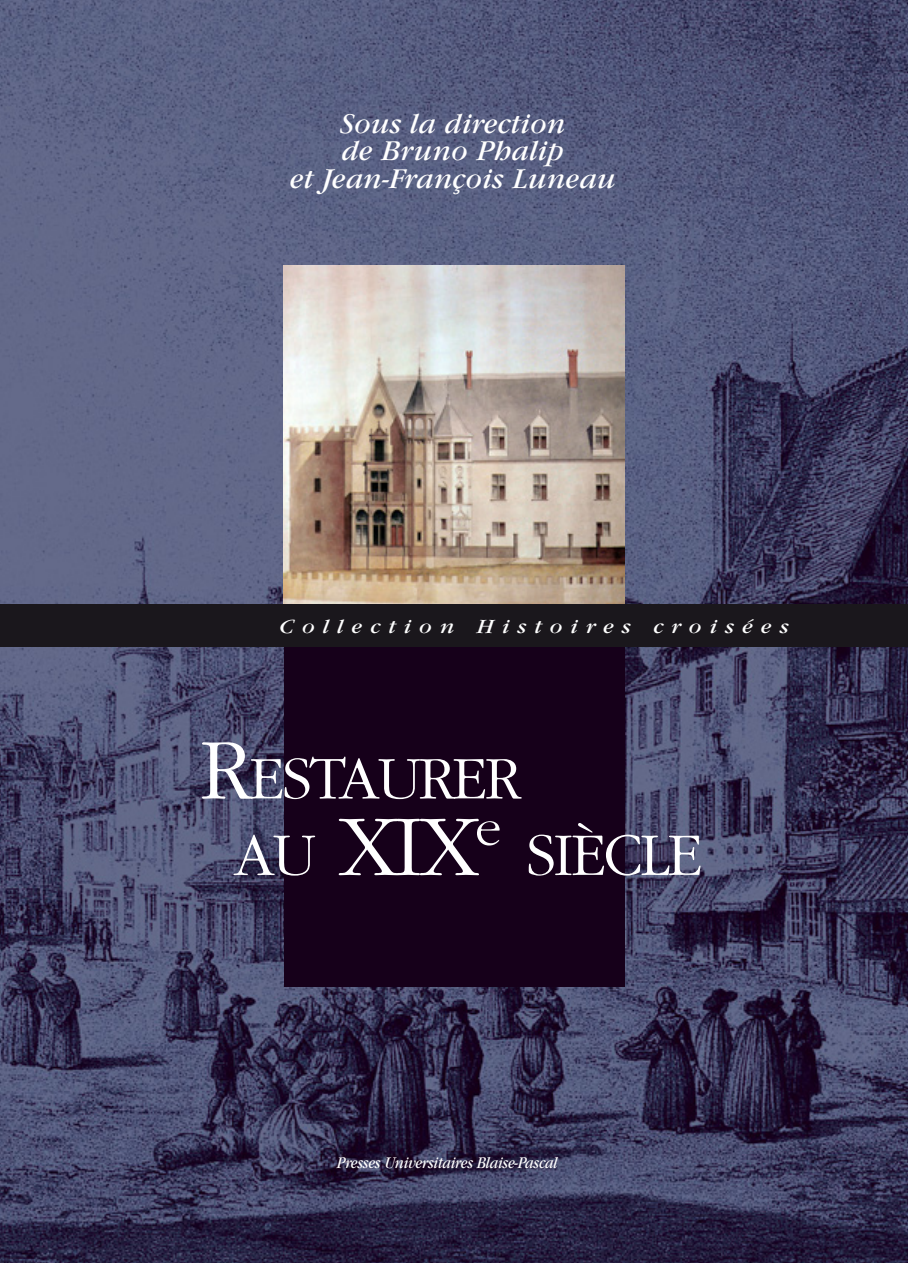
<style>
.page{position:relative;width:908px;height:1263px;background:#fff}
.page>*{position:absolute;margin:0;border:0;box-sizing:border-box;transform-origin:0 0}
.CHEC_-_Titre_niv__2{font:300 90px "Garamond";color:#fff}
.CHEC_-_Titre_niv__2-2{font:300 63px "Garamond";letter-spacing:-.045em;color:#fff}
.CHEC_-_Titre_niv__2-3{font:italic 30px/27.8px "Garamond";letter-spacing:.01em;color:#fff;text-align:center}
.CHEC_-_Titre_niv__2-4{font:italic 21px "Garamond";letter-spacing:.34em;color:#fff;scale:1.12 1}
.t1{font:italic 17.1px "Garamond";letter-spacing:-.02em;color:#fff;scale:.88 1}
.s1{font-size:90px}
.s2{font-size:63px}
</style>
<div class="page">
<img style="left:0;top:0;width:908px;height:1263px">
<div style="left:0;top:604px;width:15px;height:42px;background:#1a171c"></div>
<div style="left:284px;top:646px;width:340px;height:340px;background:#16001a"></div>
<div style="left:7px;top:604px;width:901px;height:42px;background:#1a171c"></div>
<img style="left:284px;top:265px;width:340px;height:339px">
<p class="CHEC_-_Titre_niv__2-3" style="left:290px;top:110px;width:327px">Sous la direction<br>de Bruno Phalip<br>et Jean-François Luneau</p>
<p class="CHEC_-_Titre_niv__2-4" style="left:280px;top:616px;width:456px">Collection Histoires croisées</p>
<p class="CHEC_-_Titre_niv__2-2" style="left:200px;top:745px;width:322px"><span class="s1">R</span>ESTAURER</p>
<p class="CHEC_-_Titre_niv__2" style="left:234px;top:799px;width:269px"><span class="s2">AU</span> XIX<sup>e</sup></p>
<p class="CHEC_-_Titre_niv__2-2" style="left:526px;top:822px;width:178px">SIÈCLE</p>
<p class="t1" style="left:337px;top:1154px;width:252px">Presses Universitaires Blaise-Pascal</p>
</div>
